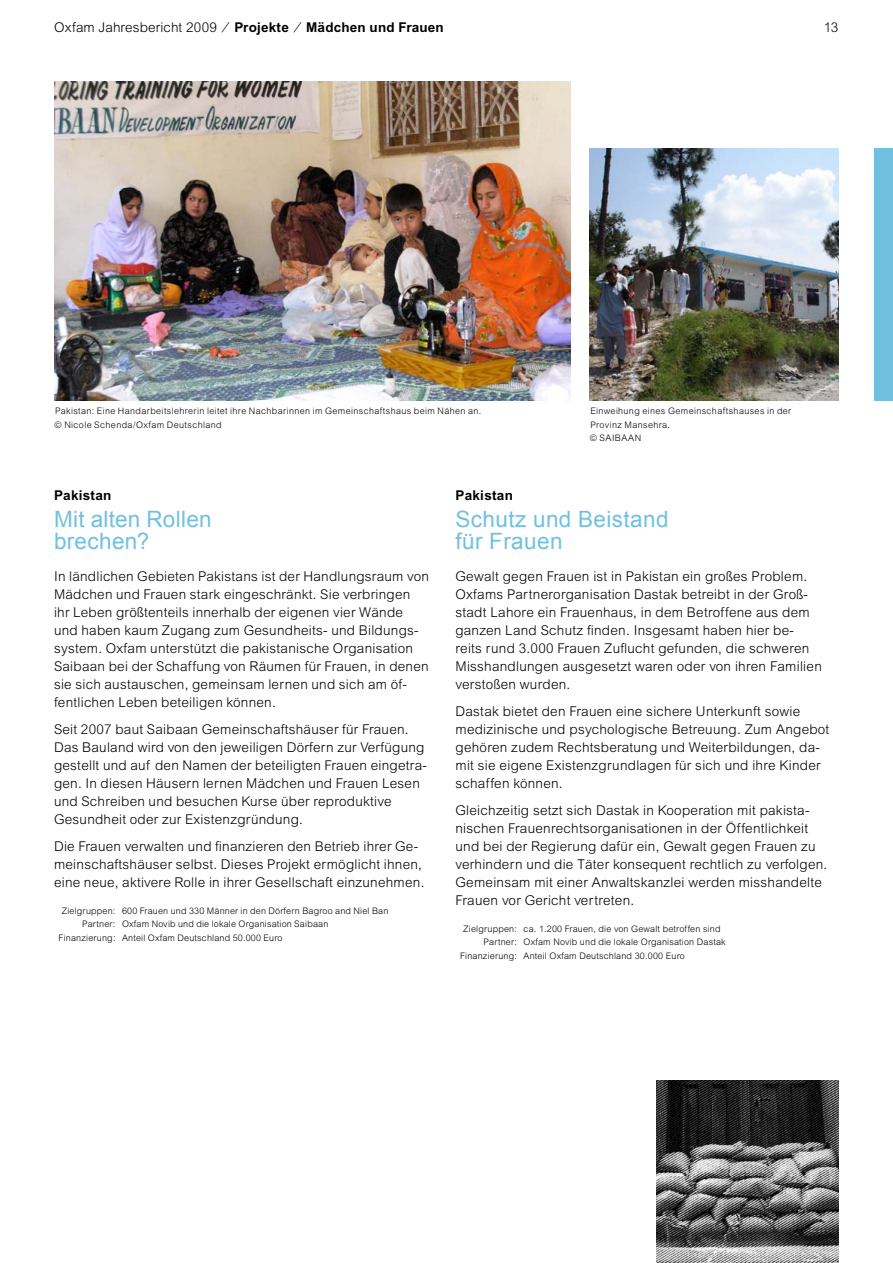
<style>
.page{position:relative;width:893px;height:1263px;background:#fff}
.page>*{position:absolute;margin:0;border:0;box-sizing:border-box;transform-origin:0 0}
.t1{font:22.5px/22.5px "Arial";letter-spacing:.02em;color:#71c0e0}
.t2{font:300 13.5px/18px "Arial";letter-spacing:.02em;color:#000}
.t3{font:700 13.5px "Arial CE";letter-spacing:.02em;color:#000}
.t4{font:300 9px "Arial";letter-spacing:.02em;color:#000}
.t5{font:300 9px/13.5px "Arial";letter-spacing:.04em;color:#000}
.s1{font-family:"Arial CE";font-weight:700}
</style>
<div class="page">
<img style="left:54px;top:81px;width:517px;height:319px">
<img style="left:589px;top:149px;width:250px;height:251px">
<img style="left:656px;top:1080px;width:183px;height:183px">
<div style="left:875px;top:149px;width:18px;height:251px;background:#71c0e0"></div>
<p class="t2" style="left:54px;top:18px;width:391px">Oxfam Jahresbericht 2009 ⁄ <span class="s1">Projekte</span> ⁄ <span class="s1">Mädchen und Frauen</span></p>
<p class="t2" style="left:824px;top:18px;width:16px">13</p>
<p class="t5" style="left:55px;top:404px;width:428px">Pakistan: Eine Handarbeitslehrerin leitet ihre Nachbarinnen im Gemeinschaftshaus beim Nähen an. © Nicole Schenda/Oxfam Deutschland</p>
<p class="t5" style="left:590px;top:404px;width:203px">Einweihung eines Gemeinschaftshauses in der<br>Provinz Mansehra.<br>© SAIBAAN</p>
<p class="t3" style="left:54px;top:487px;width:59px">Pakistan</p>
<h1 class="t1" style="left:54px;top:508px;width:159px">Mit alten Rollen brechen?</h1>
<p class="t2" style="left:54px;top:567px;width:376px">In ländlichen Gebieten Pakistans ist der Handlungsraum von Mädchen und Frauen stark eingeschränkt. Sie verbringen ihr Leben größtenteils innerhalb der eigenen vier Wände und haben kaum Zugang zum Gesundheits- und Bildungs&shy;system. Oxfam unterstützt die pakistanische Organisation Saibaan bei der Schaffung von Räumen für Frauen, in denen sie sich austauschen, gemeinsam lernen und sich am öf&shy;fentlichen Leben beteiligen können.</p>
<p class="t2" style="left:54px;top:720px;width:374px">Seit 2007 baut Saibaan Gemeinschaftshäuser für Frauen.<br>Das Bauland wird von den jeweiligen Dörfern zur Verfügung gestellt und auf den Namen der beteiligten Frauen eingetra&shy;gen. In diesen Häusern lernen Mädchen und Frauen Lesen und Schreiben und besuchen Kurse über reproduktive Gesundheit oder zur Existenzgründung.</p>
<p class="t2" style="left:54px;top:837px;width:372px">Die Frauen verwalten und finanzieren den Betrieb ihrer Ge&shy;meinschaftshäuser selbst. Dieses Projekt ermöglicht ihnen, eine neue, aktivere Rolle in ihrer Gesellschaft einzunehmen.</p>
<p class="t4" style="left:62px;top:905px;width:328px">Zielgruppen: 600 Frauen und 330 Männer in den Dörfern Bagroo and Niel Ban</p>
<p class="t4" style="left:82px;top:919px;width:248px">Partner: Oxfam Novib und die lokale Organisation Saibaan</p>
<p class="t4" style="left:59px;top:932px;width:226px">Finanzierung: Anteil Oxfam Deutschland 50.000 Euro</p>
<p class="t3" style="left:455px;top:487px;width:59px">Pakistan</p>
<h1 class="t1" style="left:455px;top:508px;width:215px">Schutz und Beistand für Frauen</h1>
<p class="t2" style="left:455px;top:567px;width:368px">Gewalt gegen Frauen ist in Pakistan ein großes Problem.<br>Oxfams Partnerorganisation Dastak betreibt in der Groß&shy;stadt Lahore ein Frauenhaus, in dem Betroffene aus dem ganzen Land Schutz finden. Insgesamt haben hier be&shy;reits rund 3.000 Frauen Zuflucht gefunden, die schweren Misshandlungen ausgesetzt waren oder von ihren Familien verstoßen wurden.</p>
<p class="t2" style="left:455px;top:702px;width:375px">Dastak bietet den Frauen eine sichere Unterkunft sowie medizinische und psychologische Betreuung. Zum Angebot gehören zudem Rechtsberatung und Weiterbildungen, da&shy;mit sie eigene Existenzgrundlagen für sich und ihre Kinder schaffen können.</p>
<p class="t2" style="left:455px;top:801px;width:373px">Gleichzeitig setzt sich Dastak in Kooperation mit pakista&shy;nischen Frauenrechtsorganisationen in der Öffentlichkeit und bei der Regierung dafür ein, Gewalt gegen Frauen zu verhindern und die Täter konsequent rechtlich zu verfolgen.<br>Gemeinsam mit einer Anwaltskanzlei werden misshandelte Frauen vor Gericht vertreten.</p>
<p class="t4" style="left:463px;top:923px;width:259px">Zielgruppen: ca. 1.200 Frauen, die von Gewalt betroffen sind</p>
<p class="t4" style="left:484px;top:937px;width:244px">Partner: Oxfam Novib und die lokale Organisation Dastak</p>
<p class="t4" style="left:460px;top:950px;width:226px">Finanzierung: Anteil Oxfam Deutschland 30.000 Euro</p>
</div>
